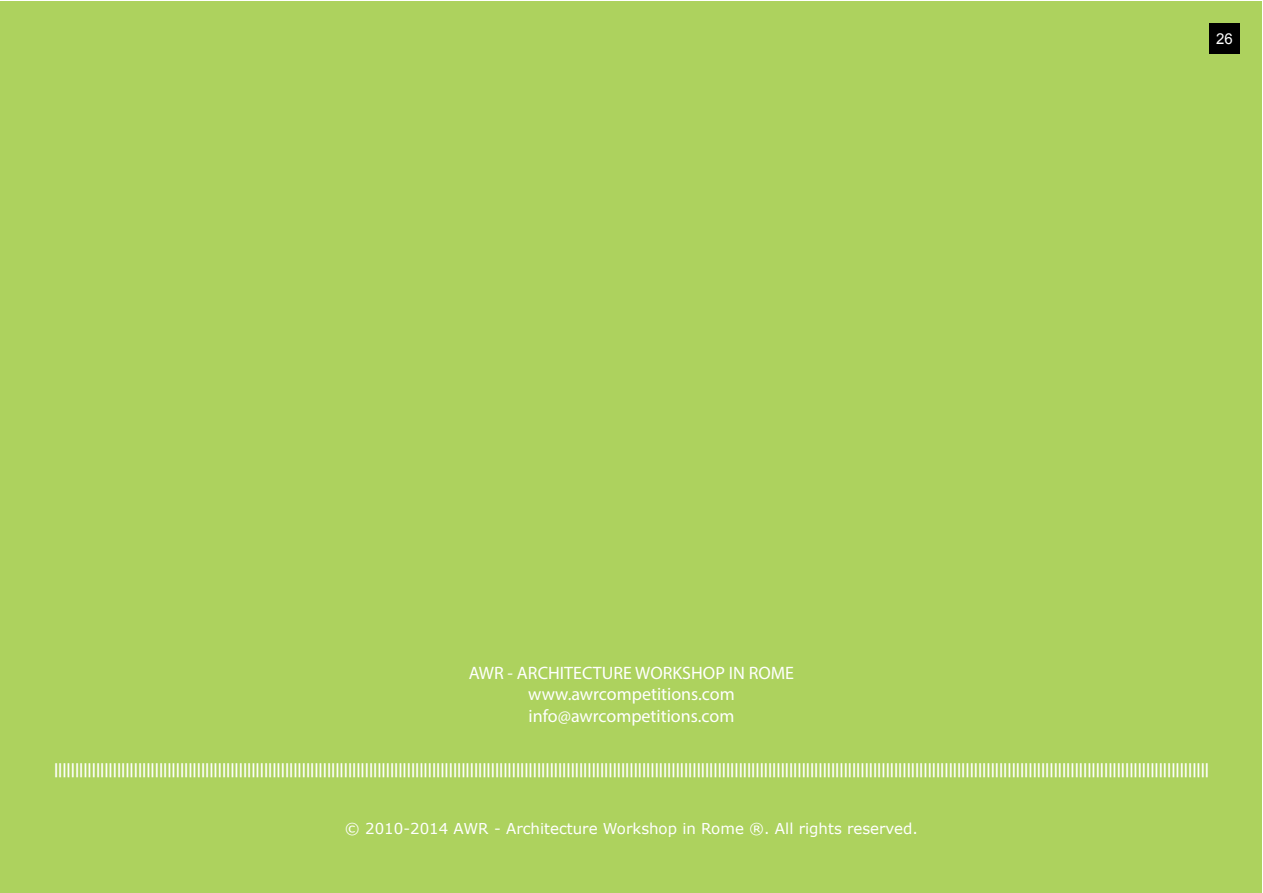
<style>
.page{position:relative;width:1263px;height:893px;background:#fff}
.page>*{position:absolute;margin:0;border:0;box-sizing:border-box;transform-origin:0 0}
.t1{font:18px "Myriad Pro";color:#fff}
.t2{font:700 15px "Arial";color:#fff}
.t3{font:15px "Verdana";color:#fff}
.t4{font:15px "Arial";color:#fff}
</style>
<div class="page">
<div style="left:1px;top:1px;width:1261px;height:891px;background:#add25e"></div>
<div style="left:1209px;top:24px;width:31px;height:30px;background:#000"></div>
<p class="t4" style="left:1216px;top:29px;width:18px">26</p>
<p class="t1" style="left:469px;top:662px;width:327px">AWR - ARCHITECTURE WORKSHOP IN ROME</p>
<p class="t1" style="left:528px;top:683px;width:208px">www.awrcompetitions.com</p>
<p class="t1" style="left:529px;top:705px;width:207px">info@awrcompetitions.com</p>
<p class="t2" style="left:54px;top:758px;width:1156px">|||||||||||||||||||||||||||||||||||||||||||||||||||||||||||||||||||||||||||||||||||||||||||||||||||||||||||||||||||||||||||||||||||||||||||||||||||||||||||||||||||||||||||||||||||||||||||||||||||||||||||||||||||||||||||||||||||||||||||||||||||||||||||||||||||||||||||||||||||</p>
<p class="t3" style="left:345px;top:818px;width:575px">© 2010-2014 AWR - Architecture Workshop in Rome ®. All rights reserved.</p>
</div>
